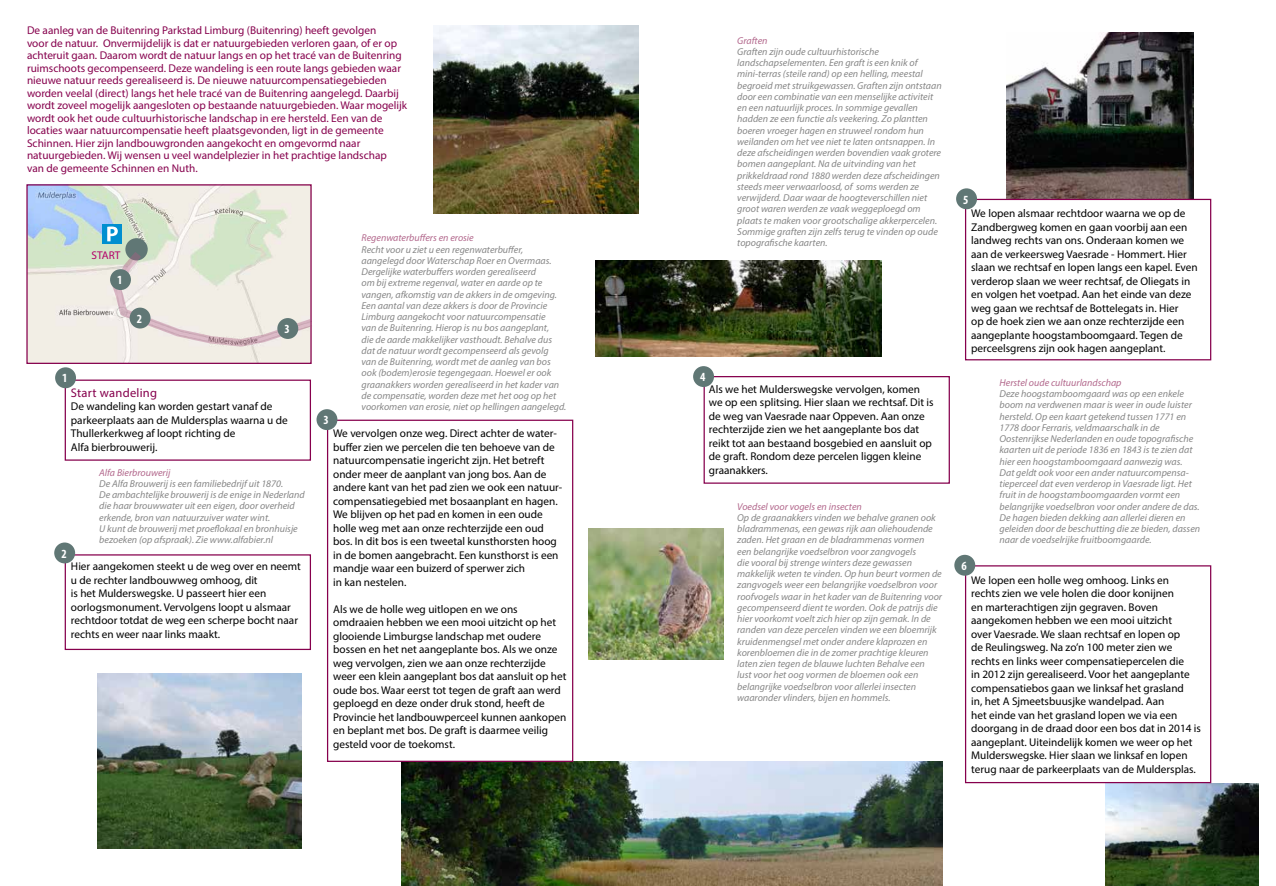
<style>
.page{position:relative;width:1276px;height:886px;background:#fff}
.page>*{position:absolute;margin:0;border:0;box-sizing:border-box;transform-origin:0 0}
.t1{font:12.5px "Myriad Pro";letter-spacing:.02em;color:#86004d}
.t2{font:700 condensed 12.5px "Myriad Pro";color:#fff}
.t3{font:11.25px/13.5px "Myriad Pro";color:#000}
.t4{font:11.25px/12.5px "Myriad Pro";color:#86004d}
.t5{font:11.25px "Myriad Pro";color:#b40068}
.t6{font:italic 10px/11.2px "Myriad Pro";color:#878787}
.t7{font:italic 10px "Myriad Pro";color:#b3698d}
</style>
<div class="page">
<img style="left:97px;top:673px;width:205px;height:175px">
<img style="left:401px;top:762px;width:542px;height:124px">
<img style="left:595px;top:260px;width:286px;height:96px">
<img style="left:1006px;top:32px;width:187px;height:167px">
<img style="left:1106px;top:783px;width:152px;height:103px">
<img style="left:588px;top:529px;width:136px;height:131px">
<img style="left:433px;top:26px;width:205px;height:187px">
<img style="left:28px;top:186px;width:282px;height:176px">
<div style="left:26px;top:184px;width:286px;height:180px;border:1px solid #86004d"></div>
<div style="left:65px;top:379px;width:246px;height:82px;border:1px solid #86004d"></div>
<div style="left:703px;top:376px;width:247px;height:108px;border:1px solid #86004d"></div>
<div style="left:965px;top:199px;width:246px;height:161px;border:1px solid #86004d"></div>
<div style="left:965px;top:565px;width:246px;height:218px;border:1px solid #86004d"></div>
<div style="left:65px;top:554px;width:246px;height:96px;border:1px solid #86004d"></div>
<div style="left:327px;top:420px;width:246px;height:342px;border:1px solid #86004d"></div>
<div style="left:55px;top:367px;width:21px;height:21px;background:#607775;border-radius:50%"></div>
<div style="left:54px;top:542px;width:21px;height:21px;background:#607775;border-radius:50%"></div>
<div style="left:316px;top:409px;width:21px;height:21px;background:#607775;border-radius:50%"></div>
<div style="left:693px;top:366px;width:21px;height:21px;background:#607775;border-radius:50%"></div>
<div style="left:956px;top:188px;width:21px;height:21px;background:#607775;border-radius:50%"></div>
<div style="left:954px;top:555px;width:21px;height:21px;background:#607775;border-radius:50%"></div>
<div style="left:125px;top:238px;width:23px;height:22px;background:#607775;border-radius:50%"></div>
<svg style="left:111px;top:251px;width:201px;height:97px;background:#e8e4dc"></svg>
<div style="left:102px;top:224px;width:20px;height:20px;background:#008fd0"></div>
<svg style="left:107px;top:226px;width:11px;height:15px"></svg>
<div style="left:110px;top:269px;width:21px;height:21px;background:#607775;border-radius:50%"></div>
<div style="left:130px;top:308px;width:21px;height:20px;background:#607775;border-radius:50%"></div>
<div style="left:277px;top:318px;width:21px;height:21px;background:#607775;border-radius:50%"></div>
<p class="t4" style="left:27px;top:24px;width:382px">De aanleg van de Buitenring Parkstad Limburg (Buitenring) heeft gevolgen<br>voor de natuur. Onvermijdelijk is dat er natuurgebieden verloren gaan, of er op achteruit gaan. Daarom wordt de natuur langs en op het tracé van de Buitenring ruimschoots gecompenseerd. Deze wandeling is een route langs gebieden waar nieuwe natuur reeds gerealiseerd is. De nieuwe natuurcompensatiegebieden worden veelal (direct) langs het hele tracé van de Buitenring aangelegd. Daarbij wordt zoveel mogelijk aangesloten op bestaande natuurgebieden. Waar mogelijk wordt ook het oude cultuurhistorische landschap in ere hersteld. Een van de locaties waar natuurcompensatie heeft plaatsgevonden, ligt in de gemeente Schinnen. Hier zijn landbouwgronden aangekocht en omgevormd naar natuurgebieden. Wij wensen u veel wandelplezier in het prachtige landschap<br>van de gemeente Schinnen en Nuth.</p>
<p class="t7" style="left:737px;top:34px;width:32px">Graften</p>
<p class="t6" style="left:737px;top:46px;width:206px">Graften zijn oude cultuurhistorische landschapselementen. Een graft is een knik of mini-terras (steile rand) op een helling, meestal begroeid met struikgewassen. Graften zijn ontstaan door een combinatie van een menselijke activiteit en een natuurlijk proces. In sommige gevallen hadden ze een functie als veekering. Zo plantten boeren vroeger hagen en struweel rondom hun weilanden om het vee niet te laten ontsnappen. In deze afscheidingen werden bovendien vaak grotere bomen aangeplant. Na de uitvinding van het prikkeldraad rond 1880 werden deze afscheidingen steeds meer verwaarloosd, of soms werden ze verwijderd. Daar waar de hoogteverschillen niet groot waren werden ze vaak weggeploegd om plaats te maken voor grootschalige akkerpercelen.<br>Sommige graften zijn zelfs terug te vinden op oude topografische kaarten.</p>
<p class="t7" style="left:361px;top:232px;width:114px">Regenwaterbuffers en erosie</p>
<p class="t6" style="left:361px;top:243px;width:206px">Recht voor u ziet u een regenwaterbuffer, aangelegd door Waterschap Roer en Overmaas.<br>Dergelijke waterbuffers worden gerealiseerd<br>om bij extreme regenval, water en aarde op te vangen, afkomstig van de akkers in de omgeving.<br>Een aantal van deze akkers is door de Provincie Limburg aangekocht voor natuurcompensatie<br>van de Buitenring. Hierop is nu bos aangeplant,<br>die de aarde makkelijker vasthoudt. Behalve dus dat de natuur wordt gecompenseerd als gevolg<br>van de Buitenring, wordt met de aanleg van bos ook (bodem)erosie tegengegaan. Hoewel er ook graanakkers worden gerealiseerd in het kader van de compensatie, worden deze met het oog op het voorkomen van erosie, niet op hellingen aangelegd.</p>
<p class="t3" style="left:333px;top:426px;width:231px">We vervolgen onze weg. Direct achter de water&shy;buffer zien we percelen die ten behoeve van de natuurcompensatie ingericht zijn. Het betreft onder meer de aanplant van jong bos. Aan de andere kant van het pad zien we ook een natuur&shy;compensatiegebied met bosaanplant en hagen.<br>We blijven op het pad en komen in een oude holle weg met aan onze rechterzijde een oud bos. In dit bos is een tweetal kunsthorsten hoog in de bomen aangebracht. Een kunsthorst is een mandje waar een buizerd of sperwer zich<br>in kan nestelen.</p>
<p class="t3" style="left:333px;top:602px;width:235px">Als we de holle weg uitlopen en we ons omdraaien hebben we een mooi uitzicht op het glooiende Limburgse landschap met oudere bossen en het net aangeplante bos. Als we onze weg vervolgen, zien we aan onze rechterzijde weer een klein aangeplant bos dat aansluit op het oude bos. Waar eerst tot tegen de graft aan werd geploegd en deze onder druk stond, heeft de Provincie het landbouwperceel kunnen aankopen en beplant met bos. De graft is daarmee veilig gesteld voor de toekomst.</p>
<p class="t5" style="left:92px;top:248px;width:30px">START</p>
<p class="t2" style="left:117px;top:272px;width:7px">1</p>
<p class="t2" style="left:137px;top:311px;width:7px">2</p>
<p class="t2" style="left:284px;top:321px;width:7px">3</p>
<p class="t2" style="left:700px;top:369px;width:7px">4</p>
<p class="t2" style="left:62px;top:370px;width:7px">1</p>
<p class="t3" style="left:709px;top:382px;width:226px">Als we het Mulderswegske vervolgen, komen we op een splitsing. Hier slaan we rechtsaf. Dit is de weg van Vaesrade naar Oppeven. Aan onze rechterzijde zien we het aangeplante bos dat reikt tot aan bestaand bosgebied en aansluit op de graft. Rondom deze percelen liggen kleine graanakkers.</p>
<p class="t7" style="left:737px;top:500px;width:126px">Voedsel voor vogels en insecten</p>
<p class="t6" style="left:737px;top:512px;width:206px">Op de graanakkers vinden we behalve granen ook bladrammenas, een gewas rijk aan oliehoudende zaden. Het graan en de bladrammenas vormen<br>een belangrijke voedselbron voor zangvogels<br>die vooral bij strenge winters deze gewassen makkelijk weten te vinden. Op hun beurt vormen de zangvogels weer een belangrijke voedselbron voor roofvogels waar in het kader van de Buitenring voor gecompenseerd dient te worden. Ook de patrijs die hier voorkomt voelt zich hier op zijn gemak. In de randen van deze percelen vinden we een bloemrijk kruidenmengsel met onder andere klaprozen en korenbloemen die in de zomer prachtige kleuren laten zien tegen de blauwe luchten Behalve een<br>lust voor het oog vormen de bloemen ook een belangrijke voedselbron voor allerlei insecten waaronder vlinders, bijen en hommels.</p>
<p class="t1" style="left:71px;top:385px;width:88px">Start wandeling</p>
<p class="t3" style="left:71px;top:400px;width:218px">De wandeling kan worden gestart vanaf de parkeerplaats aan de Muldersplas waarna u de Thullerkerkweg af loopt richting de<br>Alfa bierbrouwerij.</p>
<p class="t7" style="left:99px;top:466px;width:73px">Alfa Bierbrouwerij</p>
<p class="t6" style="left:99px;top:478px;width:207px">De Alfa Brouwerij is een familiebedrijf uit 1870.<br>De ambachtelijke brouwerij is de enige in Nederland die haar brouwwater uit een eigen, door overheid erkende, bron van natuurzuiver water wint.<br>U kunt de brouwerij met proeflokaal en bronhuisje bezoeken (op afspraak). Zie www.alfabier.nl</p>
<p class="t3" style="left:71px;top:559px;width:232px">Hier aangekomen steekt u de weg over en neemt u de rechter landbouwweg omhoog, dit<br>is het Mulderswegske. U passeert hier een oorlogsmonument. Vervolgens loopt u alsmaar rechtdoor totdat de weg een scherpe bocht naar rechts en weer naar links maakt.</p>
<p class="t2" style="left:324px;top:412px;width:7px">3</p>
<p class="t2" style="left:61px;top:546px;width:7px">2</p>
<p class="t2" style="left:963px;top:191px;width:7px">5</p>
<p class="t3" style="left:971px;top:206px;width:228px">We lopen alsmaar rechtdoor waarna we op de Zandbergweg komen en gaan voorbij aan een landweg rechts van ons. Onderaan komen we aan de verkeersweg Vaesrade - Hommert. Hier slaan we rechtsaf en lopen langs een kapel. Even verderop slaan we weer rechtsaf, de Oliegats in en volgen het voetpad. Aan het einde van deze weg gaan we rechtsaf de Bottelegats in. Hier<br>op de hoek zien we aan onze rechterzijde een aangeplante hoogstamboomgaard. Tegen de perceelsgrens zijn ook hagen aangeplant.</p>
<p class="t7" style="left:999px;top:376px;width:124px">Herstel oude cultuurlandschap</p>
<p class="t6" style="left:999px;top:388px;width:202px">Deze hoogstamboomgaard was op een enkele boom na verdwenen maar is weer in oude luister hersteld. Op een kaart getekend tussen 1771 en 1778 door Ferraris, veldmaarschalk in de Oostenrijkse Nederlanden en oude topografische kaarten uit de periode 1836 en 1843 is te zien dat hier een hoogstamboomgaard aanwezig was.<br>Dat geldt ook voor een ander natuurcompensa&shy;tieperceel dat even verderop in Vaesrade ligt. Het fruit in de hoogstamboomgaarden vormt een belangrijke voedselbron voor onder andere de das.<br>De hagen bieden dekking aan allerlei dieren en geleiden door de beschutting die ze bieden, dassen naar de voedselrijke fruitboomgaarde.</p>
<p class="t3" style="left:971px;top:573px;width:231px">We lopen een holle weg omhoog. Links en<br>rechts zien we vele holen die door konijnen<br>en marterachtigen zijn gegraven. Boven aangekomen hebben we een mooi uitzicht<br>over Vaesrade. We slaan rechtsaf en lopen op<br>de Reulingsweg. Na zo’n 100 meter zien we rechts en links weer compensatiepercelen die<br>in 2012 zijn gerealiseerd. Voor het aangeplante compensatiebos gaan we linksaf het grasland<br>in, het A Sjmeetsbuusjke wandelpad. Aan<br>het einde van het grasland lopen we via een doorgang in de draad door een bos dat in 2014 is aangeplant. Uiteindelijk komen we weer op het Mulderswegske. Hier slaan we linksaf en lopen terug naar de parkeerplaats van de Muldersplas.</p>
<p class="t2" style="left:961px;top:558px;width:7px">6</p>
</div>
